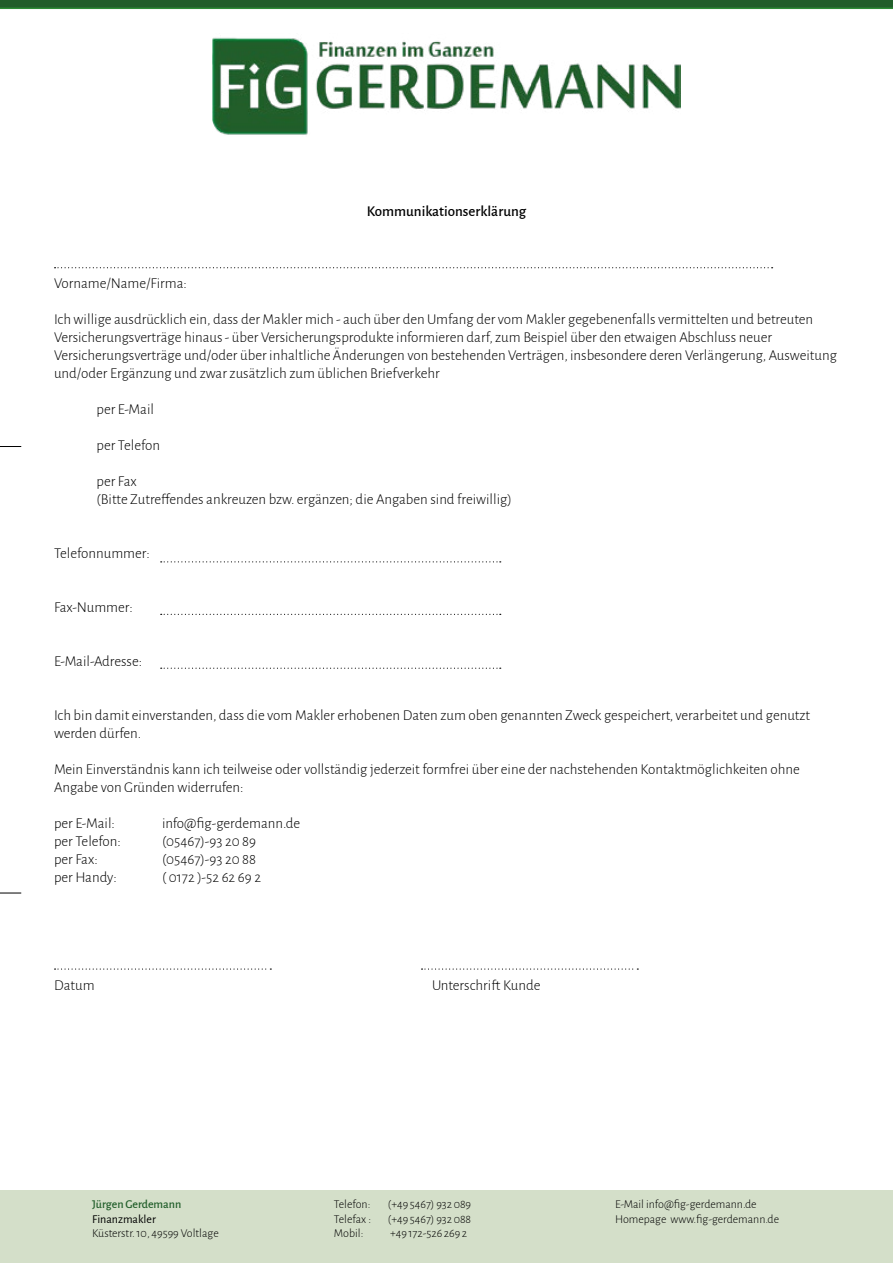
<style>
.page{position:relative;width:893px;height:1263px;background:#fff}
.page>*{position:absolute;margin:0;border:0;box-sizing:border-box;transform-origin:0 0}
.t1{font:300 15px/18px "Alegreya Sans";color:#000}
.t2{font:500 15px "Alegreya Sans";color:#000}
.t3{font:300 12px/14.4px "Alegreya Sans";color:#000}
.t4{font:500 12px "Alegreya Sans";color:#215e2a}
.t5{font:12px "Alegreya Sans";color:#000}
</style>
<div class="page">
<div style="left:0;top:1190px;width:893px;height:73px;background:#d4dfc9"></div>
<img style="left:213px;top:37px;width:467px;height:98px">
<div style="left:0;top:0;width:893px;height:8px;background:#215e2a"></div>
<hr style="left:0;top:8px;width:893px;height:1px;background:#2d8c36">
<svg style="left:0;top:446px;width:21px;height:1px"></svg>
<svg style="left:0;top:893px;width:21px;height:1px"></svg>
<svg style="left:55px;top:267px;width:718px;height:1px"></svg>
<svg style="left:161px;top:561px;width:340px;height:1px"></svg>
<svg style="left:55px;top:968px;width:216px;height:2px"></svg>
<svg style="left:422px;top:968px;width:216px;height:2px"></svg>
<svg style="left:161px;top:614px;width:340px;height:1px"></svg>
<svg style="left:161px;top:668px;width:340px;height:1px"></svg>
<p class="t2" style="left:367px;top:201px;width:161px">Kommunikationserklärung</p>
<p class="t1" style="left:54px;top:274px;width:135px">Vorname/Name/Firma:</p>
<p class="t1" style="left:54px;top:310px;width:784px">Ich willige ausdrücklich ein, dass der Makler mich - auch über den Umfang der vom Makler gegebenenfalls vermittelten und betreuten Versicherungsverträge hinaus - über Versicherungsprodukte informieren darf, zum Beispiel über den etwaigen Abschluss neuer Versicherungsverträge und/oder über inhaltliche Änderungen von bestehenden Verträgen, insbesondere deren Verlängerung, Ausweitung und/oder Ergänzung und zwar zusätzlich zum üblichen Briefverkehr</p>
<p class="t1" style="left:97px;top:400px;width:59px">per E-Mail</p>
<p class="t1" style="left:97px;top:436px;width:65px">per Telefon</p>
<p class="t1" style="left:97px;top:472px;width:417px">per Fax<br>(Bitte Zutreffendes ankreuzen bzw. ergänzen; die Angaben sind freiwillig)</p>
<p class="t1" style="left:54px;top:544px;width:97px">Telefonnummer:</p>
<p class="t1" style="left:54px;top:598px;width:80px">Fax-Nummer:</p>
<p class="t1" style="left:54px;top:652px;width:90px">E-Mail-Adresse:</p>
<p class="t1" style="left:54px;top:706px;width:758px">Ich bin damit einverstanden, dass die vom Makler erhobenen Daten zum oben genannten Zweck gespeichert, verarbeitet und genutzt werden dürfen.</p>
<p class="t1" style="left:54px;top:760px;width:747px">Mein Einverständnis kann ich teilweise oder vollständig jederzeit formfrei über eine der nachstehenden Kontaktmöglichkeiten ohne<br>Angabe von Gründen widerrufen:</p>
<p class="t1" style="left:54px;top:814px;width:63px">per E-Mail:</p>
<p class="t1" style="left:162px;top:814px;width:140px">info@fig-gerdemann.de</p>
<p class="t1" style="left:54px;top:832px;width:69px">per Telefon:</p>
<p class="t1" style="left:162px;top:832px;width:96px">(05467)-93 20 89</p>
<p class="t1" style="left:54px;top:850px;width:45px">per Fax:</p>
<p class="t1" style="left:162px;top:850px;width:96px">(05467)-93 20 88</p>
<p class="t1" style="left:54px;top:868px;width:64px">per Handy:</p>
<p class="t1" style="left:162px;top:868px;width:101px">( 0172 )-52 62 69 2</p>
<p class="t1" style="left:54px;top:976px;width:42px">Datum</p>
<p class="t1" style="left:432px;top:976px;width:110px">Unterschrift Kunde</p>
<p class="t4" style="left:92px;top:1196px;width:91px">Jürgen Gerdemann</p>
<p class="t5" style="left:92px;top:1210px;width:65px">Finanzmakler</p>
<p class="t3" style="left:92px;top:1225px;width:128px">Küsterstr. 10, 49599 Voltlage</p>
<p class="t3" style="left:334px;top:1197px;width:38px">Telefon:</p>
<p class="t3" style="left:388px;top:1197px;width:85px">(+49 5467) 932089</p>
<p class="t3" style="left:334px;top:1211px;width:39px">Telefax :</p>
<p class="t3" style="left:388px;top:1211px;width:85px">(+49 5467) 932088</p>
<p class="t3" style="left:334px;top:1225px;width:31px">Mobil:</p>
<p class="t3" style="left:390px;top:1225px;width:79px">+49 172-526 269 2</p>
<p class="t3" style="left:615px;top:1197px;width:165px">E-Mail info@fig-gerdemann.de<br>Homepage www.fig-gerdemann.de</p>
</div>
